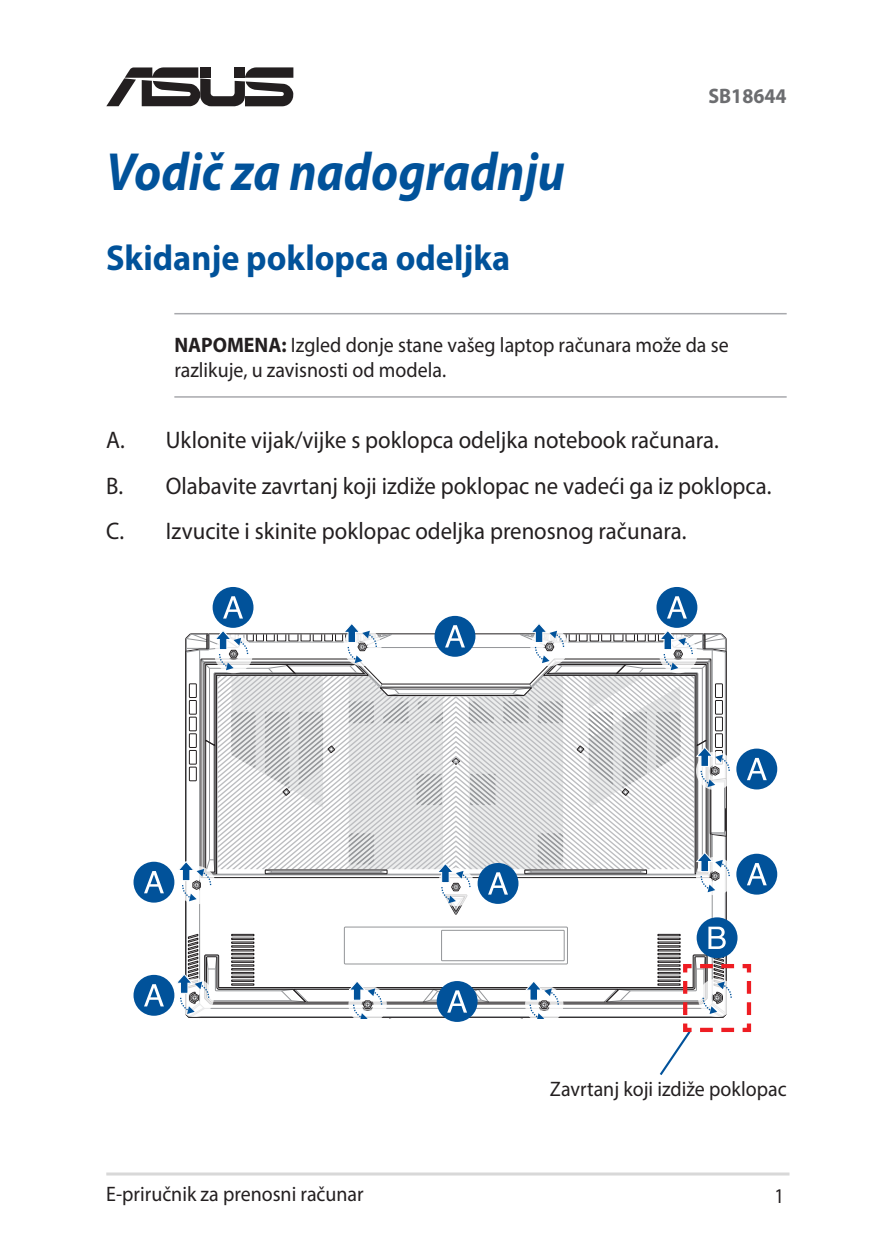
<style>
.page{position:relative;width:893px;height:1259px;background:#fff}
.page>*{position:absolute;margin:0;border:0;box-sizing:border-box;transform-origin:0 0}
.t1{font:italic 700 54px "Myriad Pro";color:#01529a;scale:.9 1}
.t2{font:700 36px "Myriad Pro";color:#01529a;scale:.95 1}
.t3{font:24px/45.9px "Myriad Pro";color:#231f20;scale:.95 1}
.t4{font:21px/25.2px "Myriad Pro";color:#231f20;scale:.95 1}
.t5{font:700 21px "Myriad Pro";color:#6c6d70;scale:.95 1}
.t6{font:21px "Myriad Pro";color:#231f20;scale:.9 1}
.s1{font-weight:700}
</style>
<div class="page">
<hr style="left:106px;top:1172px;width:683px;height:3px;background:#d8d8d8">
<hr style="left:174px;top:313px;width:613px;height:1px;background:#a8a9ad">
<hr style="left:174px;top:396px;width:613px;height:2px;background:#a8a9ad">
<svg style="left:106px;top:67px;width:187px;height:39px"></svg>
<div style="left:696px;top:857px;width:38px;height:38px;border:13px solid #fff;border-radius:50%"></div>
<div style="left:696px;top:751px;width:38px;height:39px;border:13px solid #fff;border-radius:50%"></div>
<div style="left:134px;top:861px;width:40px;height:41px;background:#01529a;border-radius:50%"></div>
<svg style="left:144px;top:871px;width:20px;height:22px"></svg>
<div style="left:697px;top:917px;width:40px;height:41px;background:#01529a;border-radius:50%"></div>
<div style="left:213px;top:587px;width:40px;height:41px;background:#01529a;border-radius:50%"></div>
<div style="left:656px;top:587px;width:41px;height:41px;background:#01529a;border-radius:50%"></div>
<div style="left:736px;top:748px;width:41px;height:41px;background:#01529a;border-radius:50%"></div>
<svg style="left:747px;top:758px;width:20px;height:22px"></svg>
<div style="left:134px;top:975px;width:40px;height:40px;background:#01529a;border-radius:50%"></div>
<svg style="left:144px;top:984px;width:20px;height:22px"></svg>
<svg style="left:179px;top:596px;width:551px;height:319px"></svg>
<svg style="left:177px;top:926px;width:575px;height:149px"></svg>
<div style="left:736px;top:853px;width:41px;height:41px;background:#01529a;border-radius:50%"></div>
<svg style="left:747px;top:863px;width:20px;height:22px"></svg>
<h1 class="t1" style="left:106px;top:137px;width:511px">Vodič za nadogradnju</h1>
<h2 class="t2" style="left:106px;top:235px;width:427px">Skidanje poklopca odeljka</h2>
<p class="t5" style="left:708px;top:82px;width:84px">SB18644</p>
<p class="t4" style="left:174px;top:332px;width:585px"><span class="s1">NAPOMENA:</span> Izgled donje stane vašeg laptop računara može da se razlikuje, u zavisnosti od modela.</p>
<p class="t3" style="left:106px;top:416px;width:702px">A. Uklonite vijak/vijke s poklopca odeljka notebook računara.<br>B. Olabavite zavrtanj koji izdiže poklopac ne vadeći ga iz poklopca.<br>C. Izvucite i skinite poklopac odeljka prenosnog računara.</p>
<p class="t4" style="left:550px;top:1076px;width:251px">Zavrtanj koji izdiže poklopac</p>
<p class="t4" style="left:106px;top:1180px;width:273px">E-priručnik za prenosni računar</p>
<p class="t6" style="left:775px;top:1182px;width:12px">1</p>
</div>
